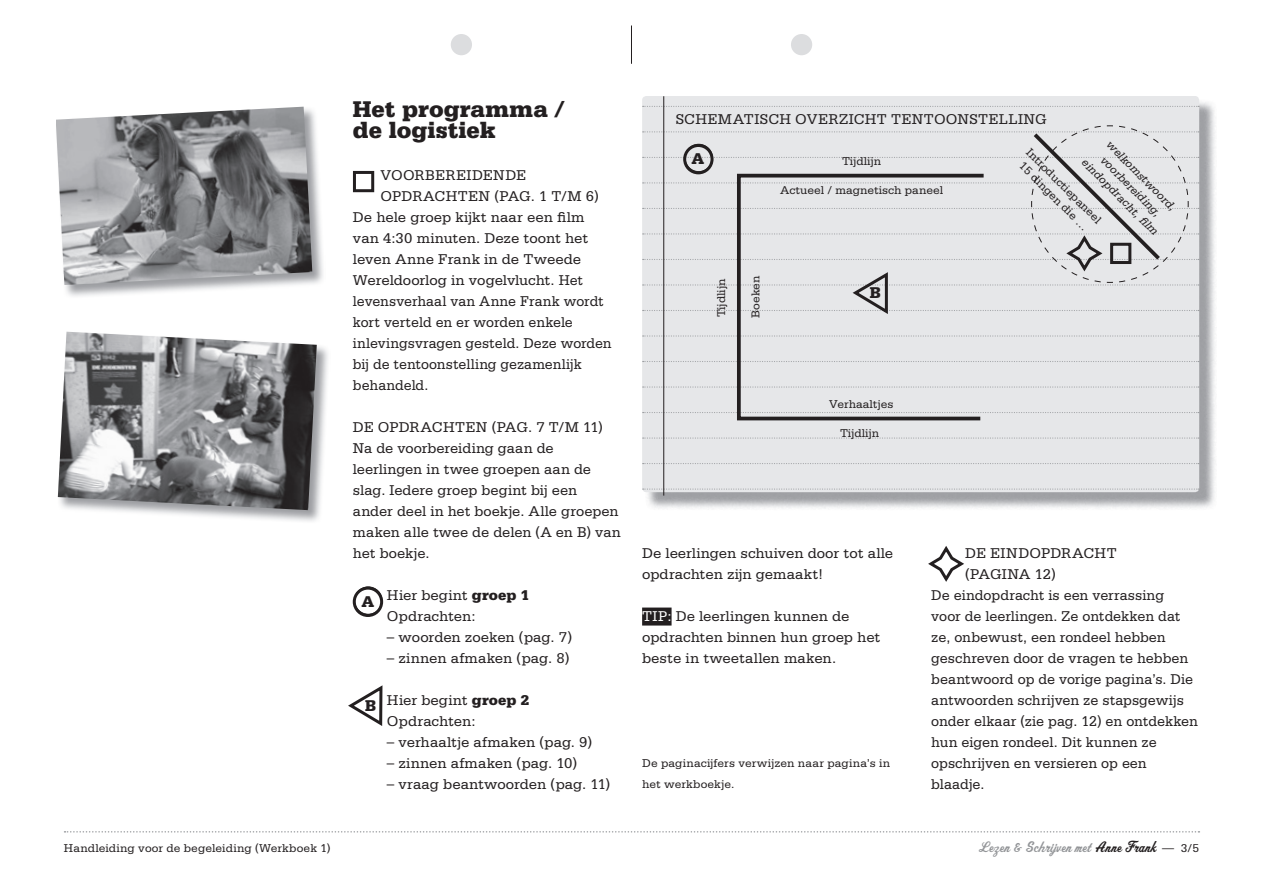
<style>
.page{position:relative;width:1263px;height:893px;background:#fff}
.page>*{position:absolute;margin:0;border:0;box-sizing:border-box;transform-origin:0 0}
.t1{font:900 24px/21px "Serifa Std";color:#231f20}
.t2{font:16.5px "OPTI Sport Script";letter-spacing:.005em;color:#939598}
.t3{font:900 16.5px "Serifa Std";color:#231f20}
.t4{font:15px/21px "Serifa Std";color:#231f20}
.t5{font:15px "Serifa Std";color:#231f20;scale:.96 1}
.t6{font:15px "Serifa Std";color:#231f20;scale:.95 1}
.t7{font:15px "Serifa Std";letter-spacing:.02em;color:#231f20}
.t8{font:12px/21px "Serifa Std";color:#231f20}
.t9{font:italic 12px "Serifa Std";color:#231f20}
.s1{font-weight:900}
.s2{color:#fff}
.s3{color:#231f20}
.s4{font-family:"Serifa Std";font-size:12px;color:#231f20}
</style>
<div class="page">
<svg style="left:65px;top:831px;width:1134px;height:2px"></svg>
<div style="left:451px;top:34px;width:21px;height:21px;background:#dcdddf;border-radius:50%"></div>
<div style="left:791px;top:34px;width:21px;height:21px;background:#dcdddf;border-radius:50%"></div>
<hr style="left:631px;top:26px;width:1px;height:38px;background:#231f20">
<img style="left:66px;top:106px;width:257px;height:190px">
<img style="left:56px;top:107px;width:256px;height:178px">
<img style="left:57px;top:331px;width:271px;height:190px">
<img style="left:58px;top:332px;width:259px;height:178px">
<div style="left:642px;top:608px;width:29px;height:18px;background:#231f20"></div>
<div style="left:353px;top:587px;width:30px;height:30px;border:3px solid #231f20;border-radius:50%"></div>
<div style="left:354px;top:587px;width:28px;height:27px;border:1px solid #231f20;border-radius:50%"></div>
<img style="left:647px;top:100px;width:569px;height:409px">
<div style="left:642px;top:96px;width:557px;height:396px;background:#e6e7e9;border-radius:4px"></div>
<svg style="left:643px;top:106px;width:556px;height:1px"></svg>
<svg style="left:643px;top:335px;width:556px;height:2px"></svg>
<svg style="left:643px;top:361px;width:556px;height:1px"></svg>
<svg style="left:643px;top:386px;width:556px;height:2px"></svg>
<svg style="left:643px;top:412px;width:556px;height:1px"></svg>
<svg style="left:643px;top:437px;width:556px;height:2px"></svg>
<svg style="left:643px;top:463px;width:556px;height:1px"></svg>
<svg style="left:643px;top:488px;width:556px;height:2px"></svg>
<hr style="left:663px;top:96px;width:1px;height:400px;background:#231f20">
<svg style="left:735px;top:317px;width:252px;height:104px"></svg>
<svg style="left:348px;top:685px;width:35px;height:41px"></svg>
<div style="left:353px;top:171px;width:21px;height:21px;border:3px solid #231f20"></div>
<svg style="left:928px;top:546px;width:36px;height:36px"></svg>
<svg style="left:643px;top:125px;width:556px;height:192px"></svg>
<h1 class="t1" style="left:353px;top:98px;width:213px">Het programma / de logistiek</h1>
<p class="t7" style="left:381px;top:167px;width:147px">VOORBEREIDENDE</p>
<p class="t7" style="left:381px;top:188px;width:220px">OPDRACHTEN (PAG. 1 T/M 6)</p>
<p class="t4" style="left:353px;top:207px;width:233px">De hele groep kijkt naar een film</p>
<p class="t4" style="left:353px;top:228px;width:237px">van 4:30 minuten. Deze toont het</p>
<p class="t4" style="left:353px;top:249px;width:230px">leven Anne Frank in de Tweede</p>
<p class="t4" style="left:353px;top:270px;width:232px">Wereldoorlog in vogelvlucht. Het</p>
<p class="t6" style="left:353px;top:293px;width:265px">levensverhaal van Anne Frank wordt</p>
<p class="t6" style="left:353px;top:314px;width:233px">kort verteld en er worden enkele</p>
<p class="t6" style="left:353px;top:335px;width:274px">inlevingsvragen gesteld. Deze worden</p>
<p class="t6" style="left:353px;top:356px;width:242px">bij de tentoonstelling gezamenlijk</p>
<p class="t6" style="left:353px;top:377px;width:81px">behandeld.</p>
<p class="t4" style="left:353px;top:417px;width:269px">DE OPDRACHTEN (PAG. 7 T/M 11)<br>Na de voorbereiding gaan de leerlingen in twee groepen aan de slag. Iedere groep begint bij een<br>ander deel in het boekje. Alle groepen maken alle twee de delen (A en B) van het boekje.</p>
<p class="t4" style="left:387px;top:585px;width:144px">Hier begint <span class="s1">groep 1<br></span>Opdrachten:</p>
<p class="t4" style="left:387px;top:627px;width:187px">– woorden zoeken (pag. 7)</p>
<p class="t4" style="left:387px;top:648px;width:184px">– zinnen afmaken (pag. 8)</p>
<p class="t4" style="left:387px;top:690px;width:144px">Hier begint <span class="s1">groep 2<br></span>Opdrachten:</p>
<p class="t4" style="left:387px;top:732px;width:207px">– verhaaltje afmaken (pag. 9)</p>
<p class="t4" style="left:387px;top:753px;width:192px">– zinnen afmaken (pag. 10)</p>
<p class="t4" style="left:387px;top:774px;width:225px">– vraag beantwoorden (pag. 11)</p>
<p class="t3" style="left:361px;top:592px;width:14px">A</p>
<p class="t3" style="left:365px;top:696px;width:13px">B</p>
<p class="t7" style="left:676px;top:111px;width:372px">SCHEMATISCH OVERZICHT TENTOONSTELLING</p>
<p class="t3" style="left:691px;top:149px;width:14px">A</p>
<p class="t8" style="left:842px;top:150px;width:40px">Tijdlijn</p>
<p class="t8" style="left:780px;top:180px;width:164px">Actueel / magnetisch paneel</p>
<p class="t8" style="left:711px;top:317px;width:40px;rotate:-90deg">Tijdlijn</p>
<p class="t8" style="left:745px;top:318px;width:44px;rotate:-90deg">Boeken</p>
<p class="t3" style="left:870px;top:283px;width:13px">B</p>
<p class="t8" style="left:829px;top:393px;width:66px">Verhaaltjes</p>
<p class="t8" style="left:840px;top:422px;width:40px">Tijdlijn</p>
<p class="t9" style="left:1113px;top:138px;width:95px;rotate:45deg">welkomstwoord,</p>
<p class="t8" style="left:1033px;top:145px;width:102px;line-height:14.4px;text-align:center;rotate:45deg">Introductiepaneel<br>15 dingen die …</p>
<p class="t9" style="left:1107px;top:153px;width:82px;rotate:45deg">voorbereiding,</p>
<p class="t9" style="left:1089px;top:156px;width:104px;rotate:45deg">eindopdracht, fi lm</p>
<p class="t4" style="left:642px;top:543px;width:253px">De leerlingen schuiven door tot alle opdrachten zijn gemaakt!</p>
<p class="t4" style="left:642px;top:606px;width:240px"><span class="s2">TIP:</span> De leerlingen kunnen de opdrachten binnen hun groep het beste in tweetallen maken.</p>
<p class="t8" style="left:642px;top:753px;width:249px">De paginacijfers verwijzen naar pagina’s in het werkboekje.</p>
<p class="t7" style="left:965px;top:545px;width:153px">DE EINDOPDRACHT</p>
<p class="t4" style="left:965px;top:564px;width:92px">(PAGINA 12)</p>
<p class="t5" style="left:931px;top:587px;width:244px">De eindopdracht is een verrassing</p>
<p class="t5" style="left:931px;top:608px;width:261px">voor de leerlingen. Ze ontdekken dat</p>
<p class="t5" style="left:931px;top:629px;width:246px">ze, onbewust, een rondeel hebben</p>
<p class="t5" style="left:931px;top:650px;width:269px">geschreven door de vragen te hebben</p>
<p class="t5" style="left:931px;top:671px;width:274px">beantwoord op de vorige pagina’s. Die</p>
<p class="t5" style="left:931px;top:692px;width:265px">antwoorden schrijven ze stapsgewijs</p>
<p class="t5" style="left:931px;top:713px;width:279px">onder elkaar (zie pag. 12) en ontdekken</p>
<p class="t5" style="left:931px;top:734px;width:236px">hun eigen rondeel. Dit kunnen ze</p>
<p class="t5" style="left:931px;top:755px;width:226px">opschrijven en versieren op een</p>
<p class="t5" style="left:931px;top:776px;width:57px">blaadje.</p>
<p class="t8" style="left:64px;top:838px;width:268px">Handleiding voor de begeleiding (Werkboek 1)</p>
<p class="t2" style="left:977px;top:837px;width:223px">Lezen &amp; Schrijven met <span class="s3">Anne Frank</span> <span class="s4">— 3/5</span></p>
</div>
